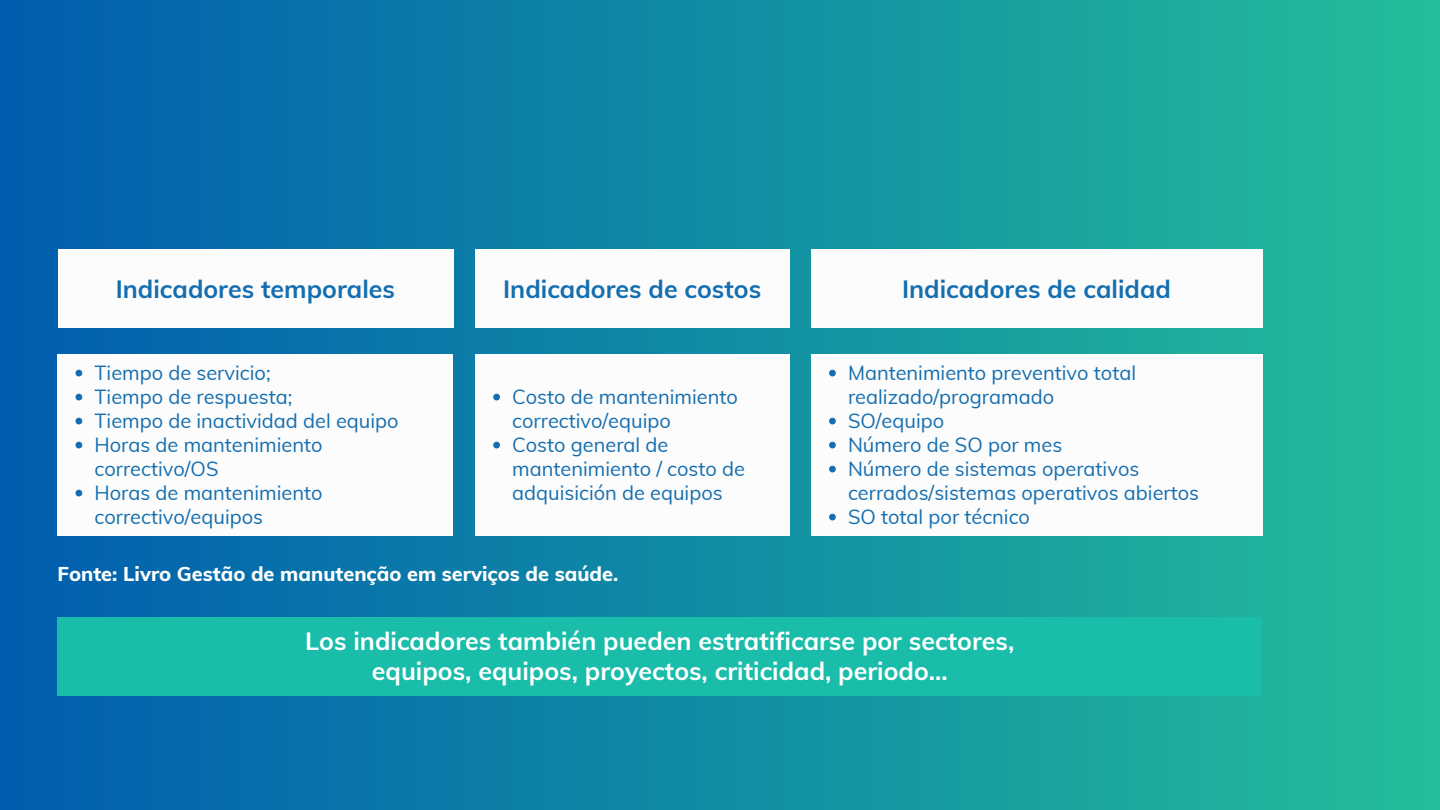
<style>
.page{position:relative;width:1440px;height:810px;background:#fff}
.page>*{position:absolute;margin:0;border:0;box-sizing:border-box;transform-origin:0 0}
.t1{font:700 25px/29.2px "Muli";color:#fff;text-align:center}
.t2{font:700 25px "Muli";color:#146eaf}
.t3{font:20px/24px "Muli";color:#146eaf}
.t4{font:800 20px "Muli";color:#fff}
</style>
<div class="page">
<img style="left:0;top:0;width:1440px;height:810px">
<div style="left:58px;top:250px;width:395px;height:78px;background:#fcfcfc"></div>
<div style="left:58px;top:354px;width:395px;height:182px;background:#fcfcfc"></div>
<svg style="left:76px;top:370px;width:6px;height:6px"></svg>
<svg style="left:76px;top:394px;width:6px;height:6px"></svg>
<svg style="left:76px;top:418px;width:6px;height:6px"></svg>
<svg style="left:76px;top:442px;width:6px;height:6px"></svg>
<svg style="left:76px;top:490px;width:6px;height:6px"></svg>
<div style="left:475px;top:250px;width:314px;height:78px;background:#fcfcfc"></div>
<div style="left:475px;top:354px;width:314px;height:182px;background:#fcfcfc"></div>
<svg style="left:493px;top:394px;width:7px;height:6px"></svg>
<svg style="left:493px;top:442px;width:7px;height:6px"></svg>
<div style="left:811px;top:250px;width:451px;height:78px;background:#fcfcfc"></div>
<div style="left:811px;top:354px;width:451px;height:182px;background:#fcfcfc"></div>
<svg style="left:829px;top:370px;width:7px;height:6px"></svg>
<svg style="left:829px;top:418px;width:7px;height:6px"></svg>
<svg style="left:829px;top:442px;width:7px;height:6px"></svg>
<svg style="left:829px;top:466px;width:7px;height:6px"></svg>
<svg style="left:829px;top:514px;width:7px;height:6px"></svg>
<div style="left:58px;top:617px;width:1204px;height:78px;background:#19bda9"></div>
<h1 class="t2" style="left:116px;top:272px;width:281px">Indicadores temporales</h1>
<h1 class="t3" style="left:95px;top:361px;width:178px">Tiempo de servicio;</h1>
<p class="t3" style="left:95px;top:385px;width:199px">Tiempo de respuesta;</p>
<p class="t3" style="left:95px;top:409px;width:306px">Tiempo de inactividad del equipo</p>
<p class="t3" style="left:95px;top:433px;width:230px">Horas de mantenimiento correctivo/OS</p>
<p class="t3" style="left:95px;top:481px;width:230px">Horas de mantenimiento correctivo/equipos</p>
<p class="t2" style="left:503px;top:272px;width:260px">Indicadores de costos</p>
<p class="t3" style="left:512px;top:385px;width:227px">Costo de mantenimiento correctivo/equipo</p>
<p class="t3" style="left:512px;top:433px;width:234px">Costo general de mantenimiento / costo de adquisición de equipos</p>
<h1 class="t4" style="left:58px;top:560px;width:562px">Fonte: Livro Gestão de manutenção em serviços de saúde.</h1>
<p class="t2" style="left:902px;top:272px;width:270px">Indicadores de calidad</p>
<p class="t3" style="left:848px;top:361px;width:290px">Mantenimiento preventivo total realizado/programado</p>
<p class="t3" style="left:848px;top:409px;width:98px">SO/equipo</p>
<p class="t3" style="left:848px;top:433px;width:216px">Número de SO por mes</p>
<p class="t3" style="left:848px;top:457px;width:353px">Número de sistemas operativos cerrados/sistemas operativos abiertos</p>
<h2 class="t3" style="left:848px;top:505px;width:183px">SO total por técnico</h2>
<h1 class="t1" style="left:305px;top:626px;width:711px">Los indicadores también pueden estratificarse por sectores, equipos, equipos, proyectos, criticidad, periodo...</h1>
</div>
